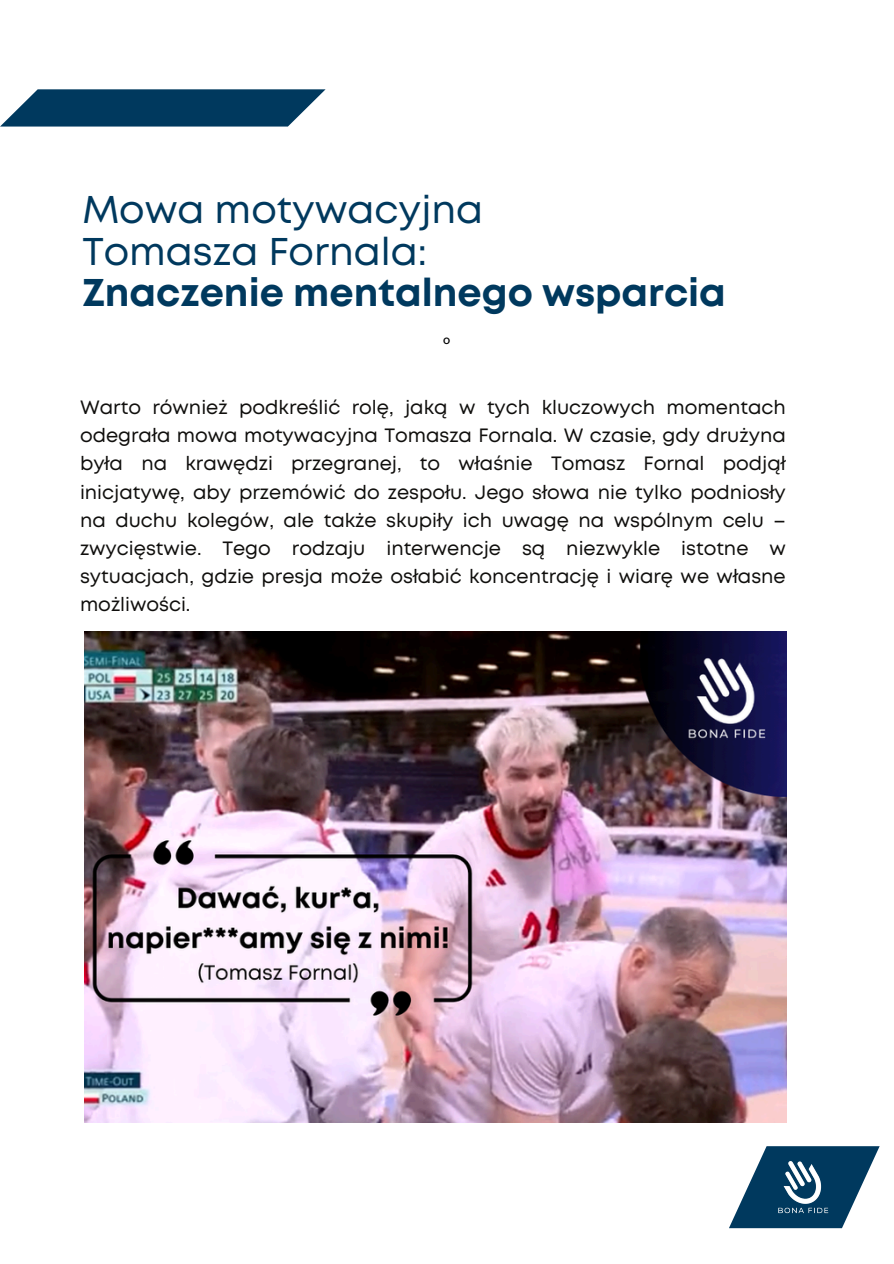
<style>
.page{position:relative;width:894px;height:1264px;background:#fff}
.page>*{position:absolute;margin:0;border:0;box-sizing:border-box;transform-origin:0 0}
.t1{font:38.55px/41.7px "Mont";color:#00395e}
.t2{font:19.2px/28.2px "Mont";color:#100f0d;text-align:justify}
.t3{font:500 13.05px "HK Grotesk";color:#000}
.s1{font-weight:700}
</style>
<div class="page">
<svg style="left:0;top:89px;width:325px;height:37px;background:#1f5171"></svg>
<svg style="left:729px;top:1146px;width:150px;height:82px"></svg>
<img style="left:774px;top:1159px;width:58px;height:56px">
<img style="left:85px;top:631px;width:701px;height:491px">
<p class="t1" style="left:82px;top:191px;width:644px">Mowa motywacyjna<br>Tomasza Fornala:<br><span class="s1">Znaczenie mentalnego wsparcia</span></p>
<p class="t3" style="left:443px;top:332px;width:9px">o</p>
<p class="t2" style="left:80px;top:395px;width:707px">Warto również podkreślić rolę, jaką w tych kluczowych momentach odegrała mowa motywacyjna Tomasza Fornala. W czasie, gdy drużyna była na krawędzi przegranej, to właśnie Tomasz Fornal podjął inicjatywę, aby przemówić do zespołu. Jego słowa nie tylko podniosły na duchu kolegów, ale także skupiły ich uwagę na wspólnym celu – zwycięstwie. Tego rodzaju interwencje są niezwykle istotne w sytuacjach, gdzie presja może osłabić koncentrację i wiarę we własne możliwości.</p>
</div>
